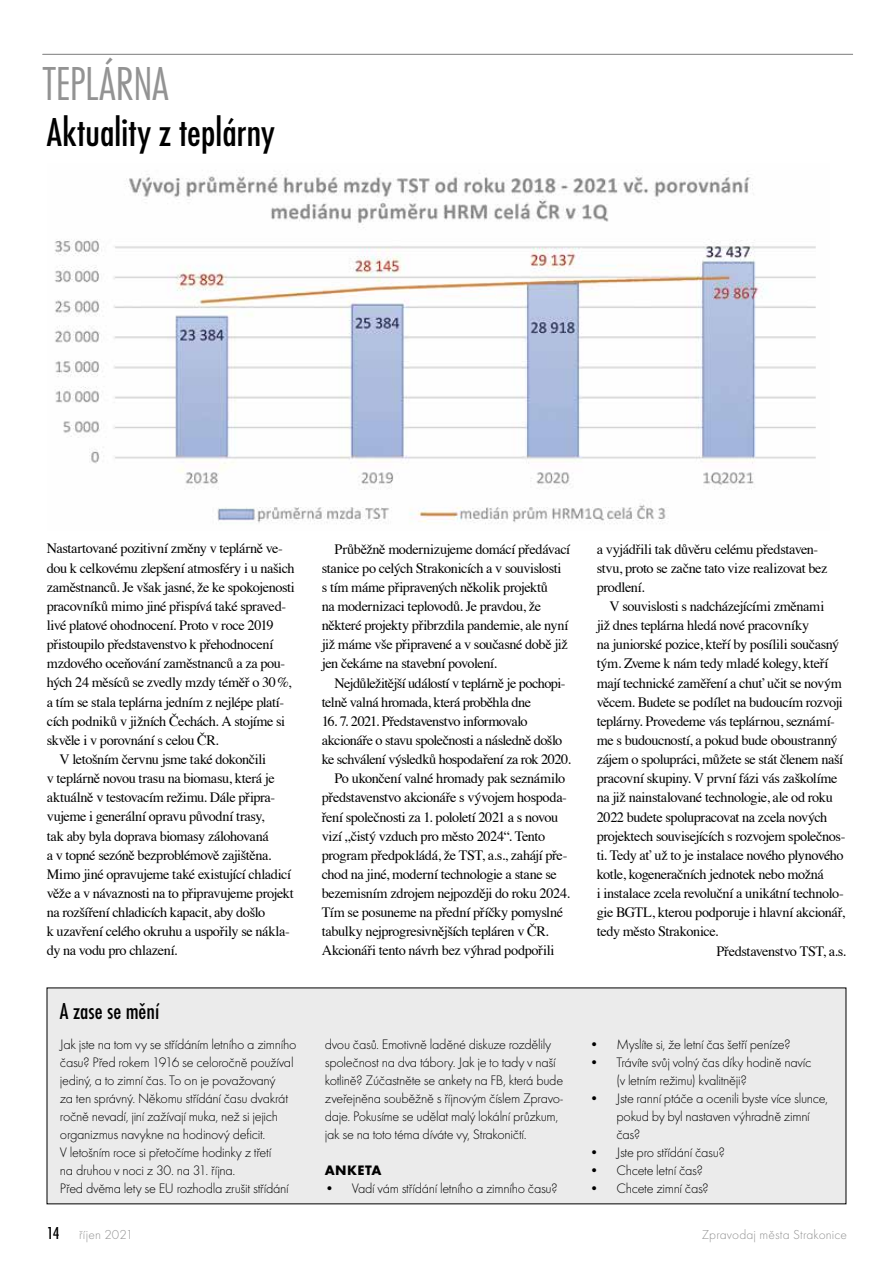
<style>
.page{position:relative;width:893px;height:1263px;background:#fff}
.page>*{position:absolute;margin:0;border:0;box-sizing:border-box;transform-origin:0 0}
.t1{font:49.5px "Futura TOT Ligh Cond";letter-spacing:-.005em;color:#939393}
.t2{font:500 condensed 42px "Futura TOT";letter-spacing:-.005em;color:#000}
.t3{font:500 condensed 24px "Futura TOT";color:#000}
.t4{font:14.25px/19.2px "Times";letter-spacing:-.03em;color:#000}
.t5{font:14.25px/18px "Futura TOT Ligh";letter-spacing:-.02em;color:#000}
.t6{font:700 14.25px "Futura TOT";letter-spacing:.025em;color:#000}
.t7{font:13.5px "Futura TOT Ligh";letter-spacing:.01em;color:#939393}
.s1{font-family:"Futura TOT";font-weight:500;font-stretch:condensed;font-size:18px;color:#000}
</style>
<div class="page">
<hr style="left:43px;top:54px;width:810px;height:1px;background:#939393">
<img style="left:54px;top:173px;width:762px;height:351px">
<div style="left:47px;top:988px;width:799px;height:216px;background:#ebebeb"></div>
<h1 class="t1" style="left:43px;top:55px;width:127px">TEPLÁRNA</h1>
<h2 class="t2" style="left:47px;top:108px;width:230px">Aktuality z teplárny</h2>
<p class="t4" style="left:47px;top:538px;width:238px">Nastartované pozitivní změny v teplárně ve-</p>
<p class="t4" style="left:47px;top:557px;width:249px">dou k celkovému zlepšení atmosféry i u našich</p>
<p class="t4" style="left:47px;top:576px;width:249px">zaměstnanců. Je však jasné, že ke spokojenosti</p>
<p class="t4" style="left:47px;top:595px;width:241px">pracovníků mimo jiné přispívá také spraved-</p>
<p class="t4" style="left:47px;top:614px;width:228px">livé platové ohodnocení. Proto v roce 2019</p>
<p class="t4" style="left:47px;top:633px;width:228px">přistoupilo představenstvo k přehodnocení</p>
<p class="t4" style="left:47px;top:653px;width:240px">mzdového oceňování zaměstnanců a za pou-</p>
<p class="t4" style="left:47px;top:672px;width:246px">hých 24 měsíců se zvedly mzdy téměř o 30%,</p>
<p class="t4" style="left:47px;top:691px;width:239px">a tím se stala teplárna jedním z nejlépe platí-</p>
<p class="t4" style="left:47px;top:710px;width:240px">cích podniků v jižních Čechách. A stojíme si</p>
<p class="t4" style="left:47px;top:729px;width:174px">skvěle i v porovnání s celou ČR.</p>
<p class="t4" style="left:60px;top:748px;width:208px">V letošním červnu jsme také dokončili</p>
<p class="t4" style="left:47px;top:767px;width:229px">v teplárně novou trasu na biomasu, která je</p>
<p class="t4" style="left:47px;top:787px;width:230px">aktuálně v testovacím režimu. Dále připra-</p>
<p class="t4" style="left:47px;top:806px;width:219px">vujeme i generální opravu původní trasy,</p>
<p class="t4" style="left:47px;top:825px;width:224px">tak aby byla doprava biomasy zálohovaná</p>
<p class="t4" style="left:47px;top:844px;width:226px">a v topné sezóně bezproblémově zajištěna.</p>
<p class="t4" style="left:47px;top:863px;width:246px">Mimo jiné opravujeme také existující chladicí</p>
<p class="t4" style="left:47px;top:882px;width:248px">věže a v návaznosti na to připravujeme projekt</p>
<p class="t4" style="left:47px;top:901px;width:220px">na rozšíření chladicích kapacit, aby došlo</p>
<p class="t4" style="left:47px;top:921px;width:244px">k uzavření celého okruhu a uspořily se nákla-</p>
<p class="t4" style="left:47px;top:940px;width:132px">dy na vodu pro chlazení.</p>
<p class="t4" style="left:322px;top:538px;width:250px;text-indent:13px">Průběžně modernizujeme domácí předávací stanice po celých Strakonicích a v souvislosti s tím máme připravených několik projektů<br>na modernizaci teplovodů. Je pravdou, že některé projekty přibrzdila pandemie, ale nyní již máme vše připravené a v současné době již jen čekáme na stavební povolení.</p>
<p class="t4" style="left:322px;top:672px;width:245px;text-indent:13px">Nejdůležitější událostí v teplárně je pochopi&shy;telně valná hromada, která proběhla dne</p>
<p class="t4" style="left:322px;top:710px;width:208px">16. 7. 2021. Představenstvo informovalo</p>
<p class="t4" style="left:322px;top:729px;width:242px">akcionáře o stavu společnosti a následně došlo</p>
<p class="t4" style="left:322px;top:748px;width:251px">ke schválení výsledků hospodaření za rok 2020.</p>
<p class="t4" style="left:334px;top:768px;width:232px">Po ukončení valné hromady pak seznámilo</p>
<p class="t4" style="left:322px;top:787px;width:247px">představenstvo akcionáře s vývojem hospoda-</p>
<p class="t4" style="left:322px;top:806px;width:238px">ření společnosti za 1. pololetí 2021 a s novou</p>
<p class="t4" style="left:322px;top:825px;width:225px">vizí „čistý vzduch pro město 2024“. Tento</p>
<p class="t4" style="left:322px;top:844px;width:247px">program předpokládá, že TST, a.s., zahájí pře-</p>
<p class="t4" style="left:322px;top:863px;width:237px">chod na jiné, moderní technologie a stane se</p>
<p class="t4" style="left:322px;top:882px;width:250px">bezemisním zdrojem nejpozději do roku 2024.</p>
<p class="t4" style="left:322px;top:901px;width:243px">Tím se posuneme na přední příčky pomyslné</p>
<p class="t4" style="left:322px;top:921px;width:229px">tabulky nejprogresivnějších tepláren v ČR.</p>
<p class="t4" style="left:322px;top:940px;width:234px">Akcionáři tento návrh bez výhrad podpořili</p>
<h3 class="t3" style="left:60px;top:997px;width:101px">A zase se mění</h3>
<p class="t5" style="left:60px;top:1036px;width:238px">Jak jste na tom vy se střídáním letního a zimního času? Před rokem 1916 se celoročně používal jediný, a to zimní čas. To on je považovaný<br>za ten správný. Někomu střídání času dvakrát ročně nevadí, jiní zažívají muka, než si jejich organizmus navykne na hodinový deficit.<br>V letošním roce si přetočíme hodinky z třetí<br>na druhou v noci z 30. na 31. října.<br>Před dvěma lety se EU rozhodla zrušit střídání</p>
<p class="t5" style="left:325px;top:1036px;width:240px">dvou časů. Emotivně laděné diskuze rozdělily společnost na dva tábory. Jak je to tady v naší kotlině? Zúčastněte se ankety na FB, která bude zveřejněna souběžně s říjnovým číslem Zpravo&shy;daje. Pokusíme se udělat malý lokální průzkum, jak se na toto téma díváte vy, Strakoničtí.</p>
<p class="t6" style="left:325px;top:1162px;width:58px">ANKETA</p>
<p class="t5" style="left:325px;top:1179px;width:235px">• Vadí vám střídání letního a zimního času?</p>
<p class="t4" style="left:597px;top:538px;width:232px">a vyjádřili tak důvěru celému představen&shy;stvu, proto se začne tato vize realizovat bez prodlení.</p>
<p class="t4" style="left:609px;top:595px;width:216px">V souvislosti s nadcházejícími změnami</p>
<p class="t4" style="left:597px;top:615px;width:214px">již dnes teplárna hledá nové pracovníky</p>
<p class="t4" style="left:597px;top:634px;width:244px">na juniorské pozice, kteří by posílili současný</p>
<p class="t4" style="left:597px;top:653px;width:233px">tým. Zveme k nám tedy mladé kolegy, kteří</p>
<p class="t4" style="left:597px;top:672px;width:247px">mají technické zaměření a chuť učit se novým</p>
<p class="t4" style="left:597px;top:691px;width:248px">věcem. Budete se podílet na budoucím rozvoji</p>
<p class="t4" style="left:597px;top:710px;width:240px">teplárny. Provedeme vás teplárnou, seznámí-</p>
<p class="t4" style="left:597px;top:729px;width:242px">me s budoucností, a pokud bude oboustranný</p>
<p class="t4" style="left:597px;top:748px;width:248px">zájem o spolupráci, můžete se stát členem naší</p>
<p class="t4" style="left:597px;top:768px;width:242px">pracovní skupiny. V první fázi vás zaškolíme</p>
<p class="t4" style="left:597px;top:787px;width:238px">na již nainstalované technologie, ale od roku</p>
<p class="t4" style="left:597px;top:806px;width:232px">2022 budete spolupracovat na zcela nových</p>
<p class="t4" style="left:597px;top:825px;width:250px">projektech souvisejících s rozvojem společnos-</p>
<p class="t4" style="left:597px;top:844px;width:248px">ti. Tedy ať už to je instalace nového plynového</p>
<p class="t4" style="left:597px;top:863px;width:229px">kotle, kogeneračních jednotek nebo možná</p>
<p class="t4" style="left:597px;top:882px;width:249px">i instalace zcela revoluční a unikátní technolo-</p>
<p class="t4" style="left:597px;top:902px;width:250px">gie BGTL, kterou podporuje i hlavní akcionář,</p>
<p class="t4" style="left:597px;top:921px;width:123px">tedy město Strakonice.</p>
<p class="t4" style="left:716px;top:940px;width:131px">Představenstvo TST, a.s.</p>
<p class="t5" style="left:589px;top:1035px;width:203px">• Myslíte si, že letní čas šetří peníze?</p>
<p class="t5" style="left:616px;top:1053px;width:196px;text-indent:-27px">• Trávíte svůj volný čas díky hodině navíc (v letním režimu) kvalitněji?</p>
<p class="t5" style="left:616px;top:1089px;width:213px;text-indent:-27px">• Jste ranní ptáče a ocenili byste více slunce, pokud by byl nastaven výhradně zimní čas?</p>
<p class="t5" style="left:589px;top:1143px;width:137px">• Jste pro střídání času?</p>
<p class="t5" style="left:589px;top:1161px;width:115px">• Chcete letní čas?</p>
<p class="t5" style="left:589px;top:1179px;width:121px">• Chcete zimní čas?</p>
<p class="t7" style="left:47px;top:1227px;width:88px"><span class="s1">14</span> říjen 2021</p>
<p class="t7" style="left:702px;top:1227px;width:147px">Zpravodaj města Strakonice</p>
</div>
